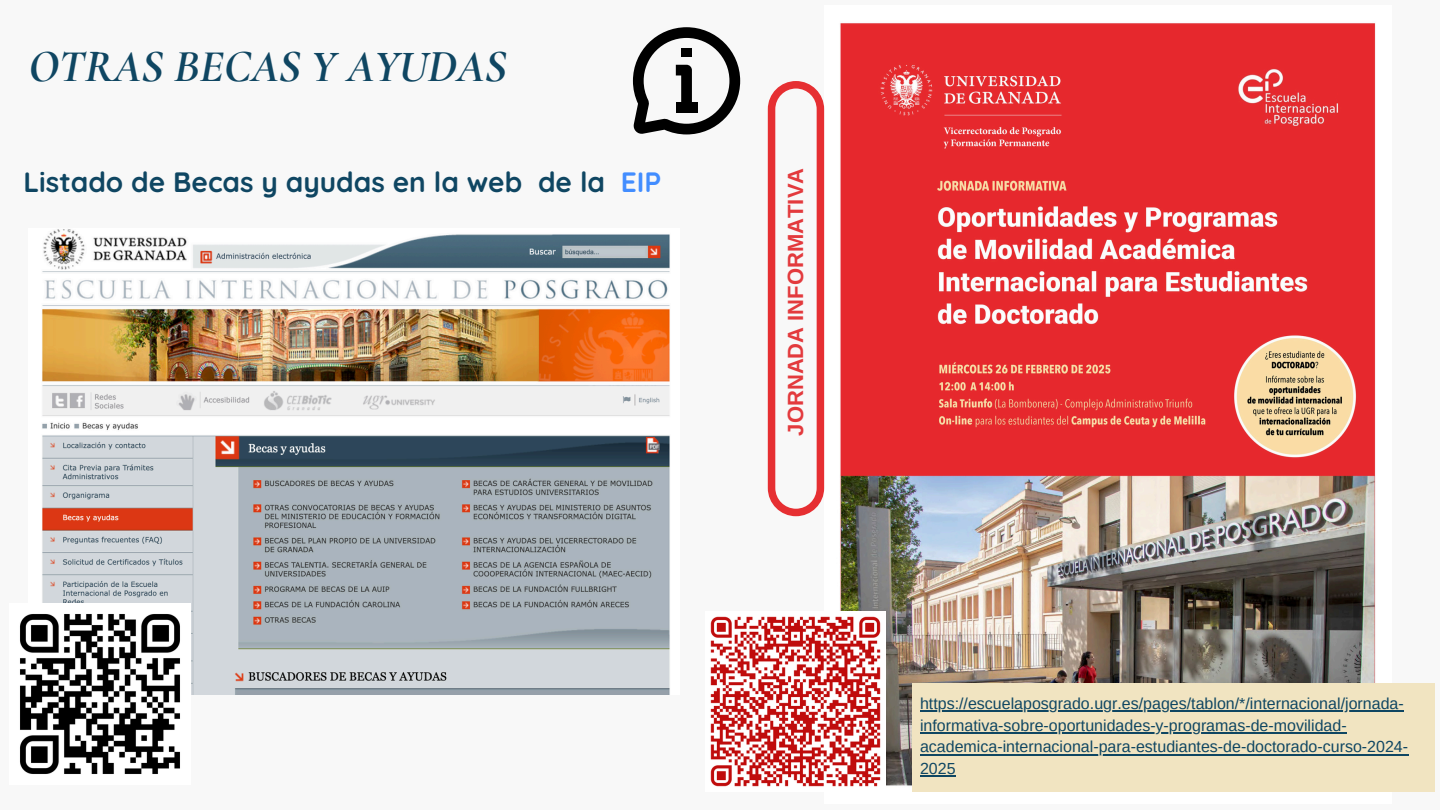
<style>
.page{position:relative;width:1440px;height:810px;background:#f8f8f8}
.page>*{position:absolute;margin:0;border:0;box-sizing:border-box;transform-origin:0 0}
.t1{font:italic 700 46px "Cormorant Garamond";color:#0f4662}
.t2{font:700 28px "Quicksand";color:#0f4662}
.t3{font:700 22px "Arimo";color:#e33a3d}
.t4{font:16px/21.8px "Arimo";color:#0f4662}
.s1{color:#428dff}
</style>
<div class="page">
<img style="left:824px;top:23px;width:568px;height:763px">
<div style="left:912px;top:684px;width:522px;height:108px;background:#f1e4c1"></div>
<img style="left:42px;top:229px;width:628px;height:465px">
<svg style="left:768px;top:81px;width:56px;height:435px"></svg>
<svg style="left:633px;top:27px;width:107px;height:107px"></svg>
<div style="left:676px;top:102px;width:21px;height:11px;background:#000"></div>
<div style="left:681px;top:49px;width:11px;height:8px;background:#000"></div>
<img style="left:710px;top:611px;width:176px;height:176px">
<img style="left:20px;top:604px;width:170px;height:170px">
<hr style="left:920px;top:710px;width:484px;height:2px;background:#0f4662">
<hr style="left:920px;top:732px;width:427px;height:2px;background:#0f4662">
<hr style="left:920px;top:754px;width:488px;height:1px;background:#0f4662">
<hr style="left:920px;top:776px;width:36px;height:1px;background:#0f4662">
<h2 class="t1" style="left:29px;top:38px;width:479px">OTRAS BECAS Y AYUDAS</h2>
<p class="t2" style="left:24px;top:164px;width:639px">Listado de Becas y ayudas en la web de la <span class="s1">EIP</span></p>
<p class="t3" style="left:783px;top:436px;width:269px;rotate:-90deg">JORNADA INFORMATIVA</p>
<p class="t4" style="left:920px;top:692px;width:485px">https://escuelaposgrado.ugr.es/pages/tablon/*/internacional/jornada-</p>
<h1 class="t4" style="left:920px;top:714px;width:428px">informativa-sobre-oportunidades-y-programas-de-movilidad-</h1>
<h3 class="t4" style="left:920px;top:736px;width:490px">academica-internacional-para-estudiantes-de-doctorado-curso-2024-<br>2025</h3>
</div>
